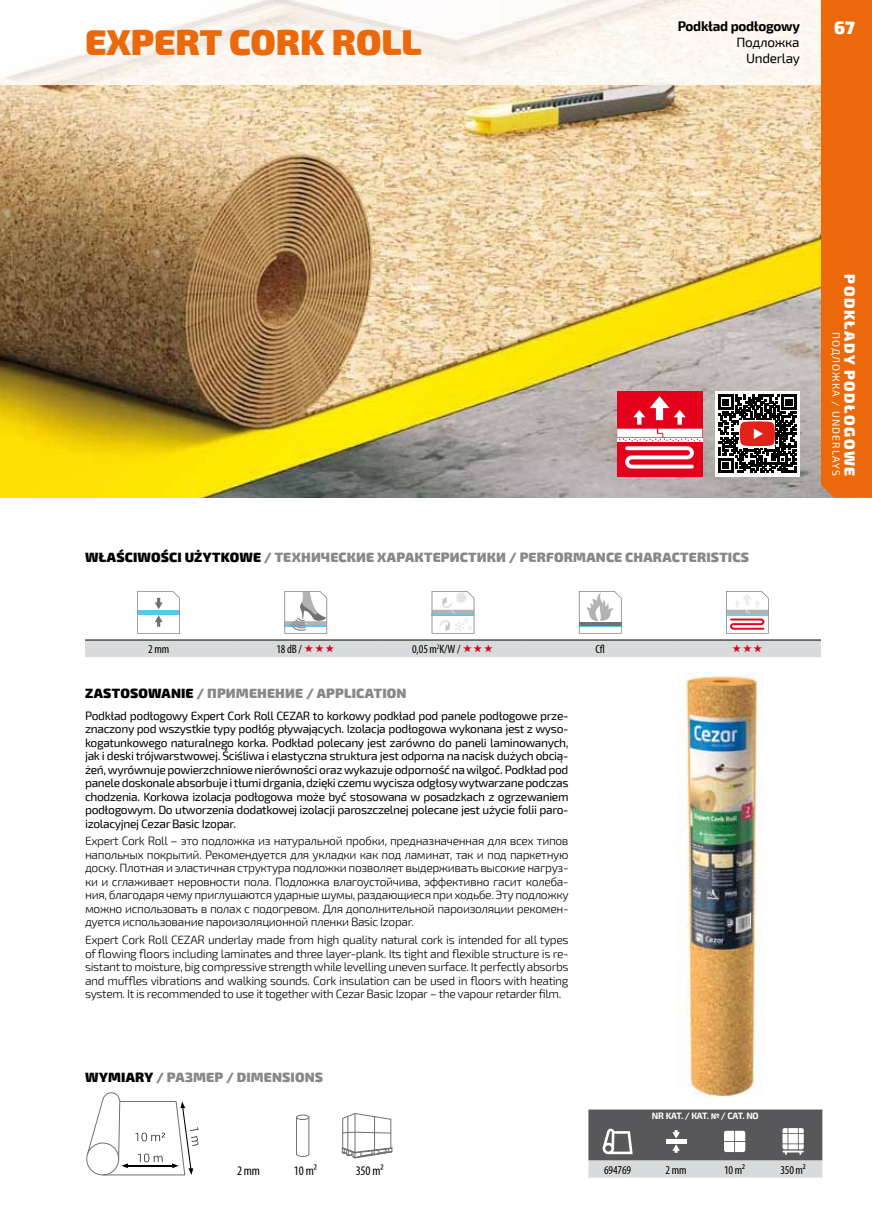
<style>
.page{position:relative;width:872px;height:1229px;background:#fff}
.page>*{position:absolute;margin:0;border:0;box-sizing:border-box;transform-origin:0 0}
.t1{font:900 36px "Exo 2";color:#eb690b}
.t2{font:900 18px "Exo 2";color:#fff}
.t3{font:900 15px "Exo 2";letter-spacing:.1em;color:#fff}
.t4{font:900 13.5px "Exo 2";letter-spacing:.01em;color:#87888a}
.t5{font:700 13.5px "Exo 2";letter-spacing:-.02em;color:#000}
.t6{font:13.5px/16.2px "Exo 2";letter-spacing:-.02em;color:#000;text-align:right}
.t7{font:condensed 13.2px "Myriad Pro";letter-spacing:-.01em;color:#000}
.t8{font:300 12px/13.5px "Exo 2";letter-spacing:-.03em;color:#000;text-align:justify}
.t9{font:12px/13.5px "Exo 2";letter-spacing:-.03em;color:#000;text-align:justify}
.t10{font:condensed 12px "Myriad Pro";letter-spacing:-.01em;color:#000}
.t11{font:10.5px "Exo 2";letter-spacing:.1em;color:#fff}
.t12{font:700 9px "Exo 2";letter-spacing:-.02em;color:#fff}
.s1{color:#000}
.s2{font-family:"Source Sans Pro"}
</style>
<div class="page">
<img style="left:0;top:0;width:821px;height:497px">
<img style="left:677px;top:672px;width:85px;height:425px">
<div style="left:86px;top:1142px;width:33px;height:33px;border:1px solid #707172;border-radius:50%"></div>
<svg style="left:87px;top:1092px;width:111px;height:84px"></svg>
<svg style="left:342px;top:1113px;width:51px;height:45px"></svg>
<div style="left:296px;top:1115px;width:13px;height:5px;border:1px solid #707172;border-radius:50%"></div>
<svg style="left:296px;top:1117px;width:13px;height:40px"></svg>
<div style="left:715px;top:391px;width:84px;height:85px;background:linear-gradient(to right,#fff,#fff)"></div>
<svg style="left:718px;top:395px;width:78px;height:78px"></svg>
<div style="left:617px;top:391px;width:85px;height:85px;background:#e2001a"></div>
<svg style="left:617px;top:396px;width:85px;height:73px"></svg>
<svg style="left:588px;top:1109px;width:234px;height:68px;background:#878789"></svg>
<svg style="left:137px;top:591px;width:43px;height:42px"></svg>
<svg style="left:284px;top:591px;width:43px;height:42px"></svg>
<svg style="left:432px;top:591px;width:42px;height:42px"></svg>
<svg style="left:579px;top:591px;width:42px;height:42px"></svg>
<svg style="left:726px;top:591px;width:42px;height:42px"></svg>
<div style="left:821px;top:0;width:51px;height:497px;background:#eb690b"></div>
<div style="left:85px;top:640px;width:736px;height:17px;background:#d9dadb"></div>
<h1 class="t1" style="left:85px;top:20px;width:338px">EXPERT CORK ROLL</h1>
<p class="t5" style="left:677px;top:18px;width:124px">Podkład podłogowy</p>
<p class="t6" style="left:736px;top:35px;width:65px">Подложка<br>Underlay</p>
<h2 class="t2" style="left:834px;top:16px;width:22px">67</h2>
<p class="t4" style="left:85px;top:549px;width:665px"><span class="s1">WŁAŚCIWOŚCI UŻYTKOWE</span> / ТЕХНИЧЕСКИЕ ХАРАКТЕРИСТИКИ / PERFORMANCE CHARACTERISTICS</p>
<p class="t3" style="left:859px;top:274px;width:203px;rotate:90deg">PODKŁADY PODŁOGOWE</p>
<p class="t11" style="left:842px;top:332px;width:146px;rotate:90deg">ПОДЛОЖКА / UNDERLAYS</p>
<p class="t10" style="left:148px;top:642px;width:23px">2 mm</p>
<p class="t10" style="left:276px;top:642px;width:27px">18 dB /</p>
<p class="t10" style="left:412px;top:642px;width:50px">0,05 m<sup>2</sup>K/W /</p>
<p class="t10" style="left:595px;top:642px;width:11px">Cfl</p>
<p class="t4" style="left:85px;top:685px;width:323px"><span class="s1">ZASTOSOWANIE</span> / ПРИМЕНЕНИЕ / APPLICATION</p>
<p class="t9" style="left:85px;top:709px;width:485px">Podkład podłogowy Expert Cork Roll CEZAR to korkowy podkład pod panele podłogowe prze&shy;znaczony pod wszystkie typy podłóg pływających. Izolacja podłogowa wykonana jest z wyso&shy;kogatunkowego naturalnego korka. Podkład polecany jest zarówno do paneli laminowanych, jak i deski trójwarstwowej. Ściśliwa i elastyczna struktura jest odporna na nacisk dużych obcią&shy;żeń, wyrównuje powierzchniowe nierówności oraz wykazuje odporność na wilgoć. Podkład pod panele doskonale absorbuje i tłumi drgania, dzięki czemu wycisza odgłosy wytwarzane podczas chodzenia. Korkowa izolacja podłogowa może być stosowana w posadzkach z ogrzewaniem podłogowym. Do utworzenia dodatkowej izolacji paroszczelnej polecane jest użycie folii paro&shy;izolacyjnej Cezar Basic Izopar.</p>
<p class="t8" style="left:85px;top:835px;width:485px">Expert Cork Roll – это подложка из натуральной пробки, предназначенная для всех типов напольных покрытий. Рекомендуется для укладки как под ламинат, так и под паркетную доску. Плотная и эластичная структура подложки позволяет выдерживать высокие нагруз&shy;ки и сглаживает неровности пола. Подложка влагоустойчива, эффективно гасит колеба&shy;ния, благодаря чему приглушаются ударные шумы, раздающиеся при ходьбе. Эту подложку можно использовать в полах с подогревом. Для дополнительной пароизоляции рекомен&shy;дуется использование пароизоляционной пленки Basic Izopar.</p>
<p class="t8" style="left:85px;top:933px;width:485px">Expert Cork Roll CEZAR underlay made from high quality natural cork is intended for all types of flowing floors including laminates and three layer-plank. Its tight and flexible structure is re&shy;sistant to moisture, big compressive strength while levelling uneven surface. It perfectly absorbs and muffles vibrations and walking sounds. Cork insulation can be used in floors with heating system. It is recommended to use it together with Cezar Basic Izopar – the vapour retarder film.</p>
<p class="t4" style="left:85px;top:1069px;width:239px"><span class="s1">WYMIARY</span> / РАЗМЕР / DIMENSIONS</p>
<p class="t7" style="left:237px;top:1163px;width:24px">2 mm</p>
<p class="t7" style="left:294px;top:1163px;width:24px">10 m²</p>
<p class="t7" style="left:356px;top:1163px;width:29px">350 m²</p>
<p class="t12" style="left:652px;top:1111px;width:108px">NR KAT. / КАТ. <span class="s2">№</span> / CAT. NO</p>
<p class="t10" style="left:604px;top:1162px;width:29px">694769</p>
<p class="t10" style="left:665px;top:1162px;width:23px">2 mm</p>
<p class="t10" style="left:724px;top:1162px;width:23px">10 m²</p>
<p class="t10" style="left:780px;top:1162px;width:27px">350 m²</p>
</div>
